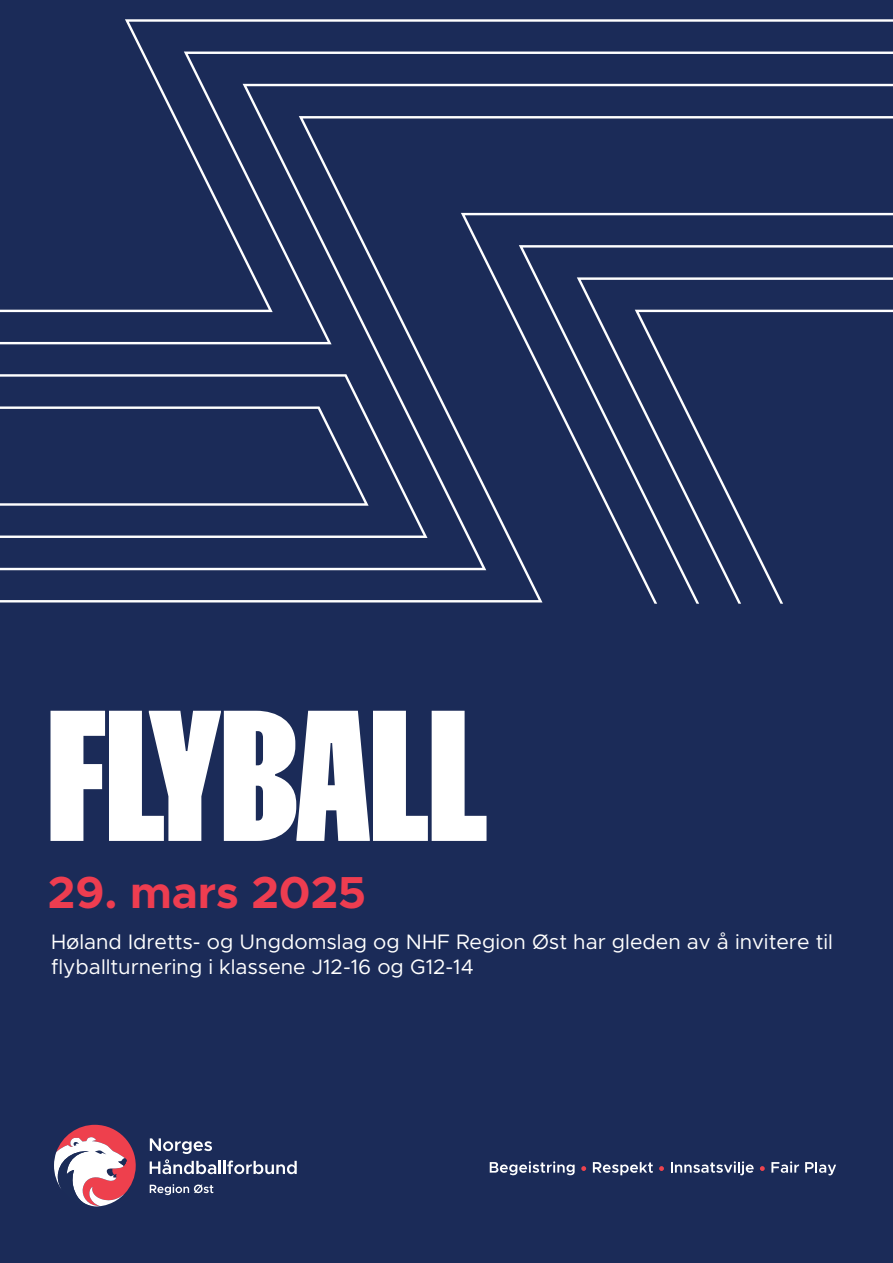
<style>
.page{position:relative;width:893px;height:1263px;background:#1b2b58}
.page>*{position:absolute;margin:0;border:0;box-sizing:border-box;transform-origin:0 0}
.Undertittel{font:900 172.5px "FK Screamer";color:#fff}
.Undertittel-2{font:700 45px "Metropolis";color:#ee3d50}
.t1{font:21px/25.2px "Metropolis";color:#fff}
</style>
<div class="page">
<svg style="left:150px;top:1184px;width:64px;height:11px"></svg>
<svg style="left:150px;top:1138px;width:147px;height:36px"></svg>
<svg style="left:54px;top:1125px;width:82px;height:81px"></svg>
<svg style="left:490px;top:1161px;width:85px;height:14px"></svg>
<svg style="left:581px;top:1166px;width:5px;height:5px"></svg>
<svg style="left:593px;top:1162px;width:60px;height:13px"></svg>
<svg style="left:659px;top:1166px;width:5px;height:5px"></svg>
<svg style="left:671px;top:1161px;width:83px;height:14px"></svg>
<svg style="left:760px;top:1166px;width:5px;height:5px"></svg>
<svg style="left:771px;top:1161px;width:28px;height:12px"></svg>
<svg style="left:805px;top:1162px;width:31px;height:13px"></svg>
<svg style="left:125px;top:19px;width:768px;height:33px"></svg>
<svg style="left:141px;top:52px;width:752px;height:32px"></svg>
<svg style="left:157px;top:84px;width:736px;height:32px"></svg>
<svg style="left:0;top:116px;width:893px;height:486px"></svg>
<svg style="left:461px;top:213px;width:432px;height:390px"></svg>
<svg style="left:519px;top:245px;width:374px;height:358px"></svg>
<svg style="left:577px;top:277px;width:316px;height:326px"></svg>
<svg style="left:635px;top:310px;width:258px;height:294px"></svg>
<p class="Undertittel" style="left:48px;top:666px;width:441px">FLYBALL</p>
<p class="Undertittel-2" style="left:48px;top:863px;width:320px">29. mars 2025</p>
<p class="t1" style="left:51px;top:929px;width:783px">Høland Idretts- og Ungdomslag og NHF Region Øst har gleden av å invitere til flyballturnering i klassene J12-16 og G12-14</p>
</div>
